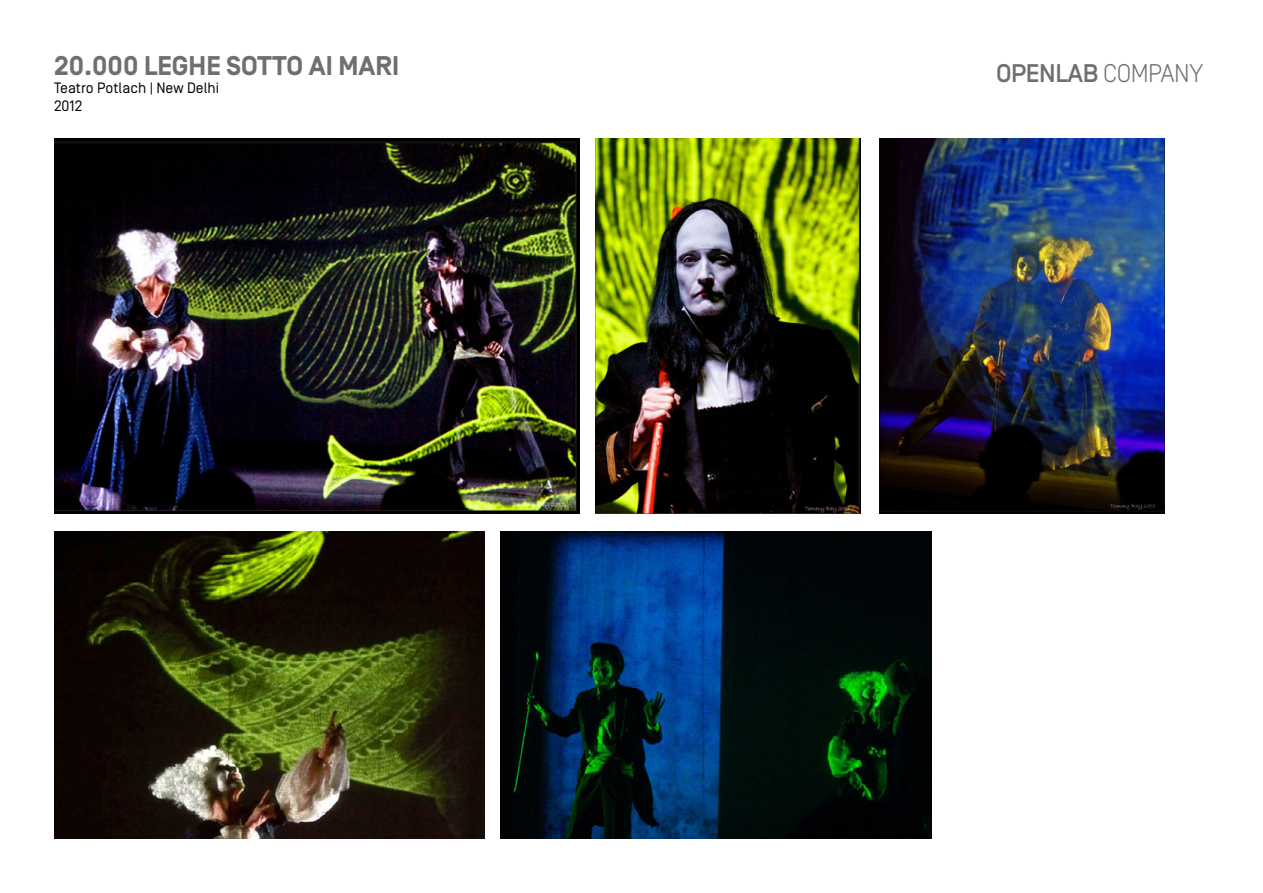
<style>
.page{position:relative;width:1263px;height:893px;background:#fff}
.page>*{position:absolute;margin:0;border:0;box-sizing:border-box;transform-origin:0 0}
.t1{font:700 27px "Simplon Norm";color:#706f6f}
.t2{font:500 25.5px "Simplon Norm";letter-spacing:-.02em;color:#706f6f}
.t3{font:15px/18px "Simplon Norm";color:#000}
.s1{font-weight:300}
</style>
<div class="page">
<img style="left:54px;top:138px;width:525px;height:375px">
<img style="left:595px;top:138px;width:266px;height:375px">
<img style="left:54px;top:531px;width:430px;height:308px">
<img style="left:501px;top:531px;width:430px;height:307px">
<img style="left:879px;top:138px;width:286px;height:375px">
<h1 class="t1" style="left:54px;top:51px;width:347px">20.000 LEGHE SOTTO AI MARI</h1>
<h2 class="t2" style="left:996px;top:60px;width:209px">OPENLAB <span class="s1">COMPANY</span></h2>
<p class="t3" style="left:54px;top:79px;width:167px">Teatro Potlach | New Delhi<br>2012</p>
</div>
